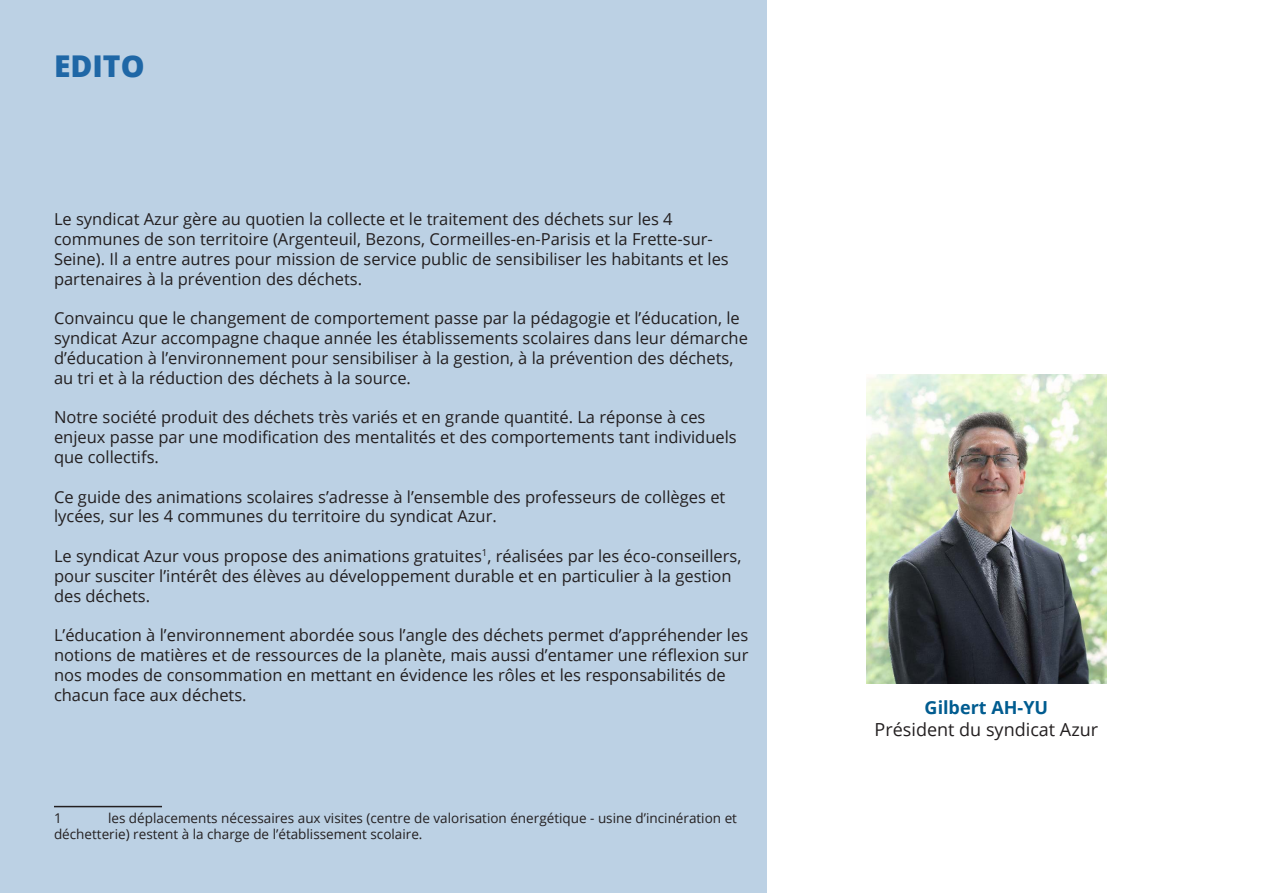
<style>
.page{position:relative;width:1263px;height:893px;background:#fff}
.page>*{position:absolute;margin:0;border:0;box-sizing:border-box;transform-origin:0 0}
.t1{font:800 30px "Open Sans";color:#1f67a6}
.t2{font:18px "Open Sans";color:#231f20}
.t3{font:700 18px "Open Sans";color:#015c90}
.t4{font:16.5px/19.8px "Open Sans";color:#231f20}
.t5{font:13.5px/16.2px "Open Sans";color:#231f20}
</style>
<div class="page">
<div style="left:0;top:0;width:766px;height:893px;background:#bcd1e4"></div>
<hr style="left:54px;top:806px;width:108px;height:1px;background:#231f20">
<img style="left:867px;top:374px;width:239px;height:310px">
<p class="t1" style="left:54px;top:43px;width:92px">EDITO</p>
<p class="t4" style="left:54px;top:209px;width:676px">Le syndicat Azur gère au quotien la collecte et le traitement des déchets sur les 4 communes de son territoire (Argenteuil, Bezons, Cormeilles-en-Parisis et la Frette-sur-Seine). Il a entre autres pour mission de service public de sensibiliser les habitants et les partenaires à la prévention des déchets.</p>
<p class="t4" style="left:54px;top:308px;width:695px">Convaincu que le changement de comportement passe par la pédagogie et l’éducation, le syndicat Azur accompagne chaque année les établissements scolaires dans leur démarche d’éducation à l’environnement pour sensibiliser à la gestion, à la prévention des déchets, au tri et à la réduction des déchets à la source.</p>
<p class="t4" style="left:54px;top:407px;width:684px">Notre société produit des déchets très variés et en grande quantité. La réponse à ces enjeux passe par une modification des mentalités et des comportements tant individuels que collectifs.</p>
<p class="t4" style="left:54px;top:486px;width:673px">Ce guide des animations scolaires s’adresse à l’ensemble des professeurs de collèges et lycées, sur les 4 communes du territoire du syndicat Azur.</p>
<p class="t4" style="left:54px;top:546px;width:689px">Le syndicat Azur vous propose des animations gratuites<sup>1</sup>, réalisées par les éco-conseillers, pour susciter l’intérêt des élèves au développement durable et en particulier à la gestion des déchets.</p>
<p class="t4" style="left:54px;top:625px;width:696px">L’éducation à l’environnement abordée sous l’angle des déchets permet d’appréhender les notions de matières et de ressources de la planète, mais aussi d’entamer une réflexion sur nos modes de consommation en mettant en évidence les rôles et les responsabilités de chacun face aux déchets.</p>
<p class="t5" style="left:54px;top:809px;width:684px;text-indent:54px">les déplacements nécessaires aux visites (centre de valorisation énergétique - usine d’incinération et déchetterie) restent à la charge de l’établissement scolaire.</p>
<p class="t5" style="left:54px;top:809px;width:9px">1</p>
<p class="t3" style="left:925px;top:695px;width:125px">Gilbert AH-YU</p>
<p class="t2" style="left:875px;top:717px;width:225px">Président du syndicat Azur</p>
</div>
